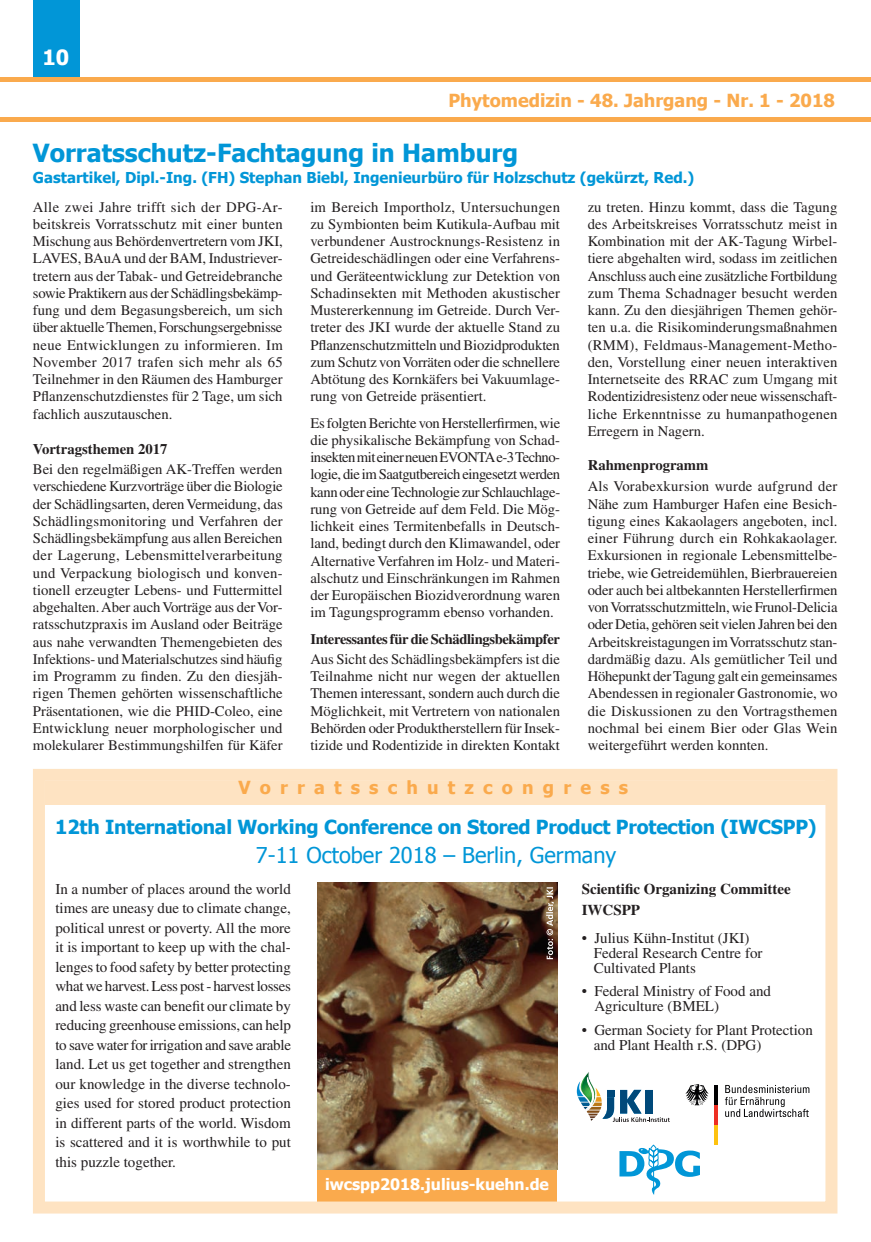
<style>
.page{position:relative;width:871px;height:1242px;background:#fff}
.page>*{position:absolute;margin:0;border:0;box-sizing:border-box;transform-origin:0 0}
.t1{font:700 24.9px "Tahoma";color:#0196d7}
.t2{font:21.75px "Tahoma";color:#0196d7}
.t3{font:700 21px "Tahoma";color:#fff}
.t4{font:700 19.35px "Tahoma";letter-spacing:-.01em;color:#0196d7}
.t5{font:700 18px "Tahoma";color:#faaa4d}
.t6{font:700 18px "Tahoma";letter-spacing:.51em;color:#faaa4d}
.t7{font:700 15.75px "Tahoma";color:#fff}
.t8{font:15px/19.5px "Times";color:#231f20}
.t9{font:700 15px "Tahoma";color:#0196d7}
.t10{font:700 15px/21px "Times";color:#231f20}
.t11{font:14.7px/17.2px "Times";color:#231f20;text-align:justify}
.t12{font:700 14.7px "Times";color:#231f20}
.t13{font:700 14.55px "Times";letter-spacing:-.02em;color:#231f20}
</style>
<div class="page">
<div style="left:317px;top:1164px;width:240px;height:47px;background:#faaa4d"></div>
<div style="left:33px;top:769px;width:804px;height:444px;border:12px solid #fee3c2"></div>
<div style="left:33px;top:0;width:46px;height:82px;background:#0196d7"></div>
<hr style="left:0;top:117px;width:870px;height:4px;background:#faaa4d">
<hr style="left:0;top:78px;width:870px;height:4px;background:#faaa4d">
<img style="left:317px;top:882px;width:240px;height:287px">
<div style="left:45px;top:781px;width:784px;height:24px;background:#fee3c2"></div>
<svg style="left:546px;top:887px;width:7px;height:72px"></svg>
<svg style="left:576px;top:1072px;width:93px;height:50px"></svg>
<div style="left:606px;top:1090px;width:7px;height:6px;background:#00497a"></div>
<svg style="left:619px;top:1145px;width:80px;height:50px"></svg>
<hr style="left:714px;top:1125px;width:3px;height:19px;background:#fec20f">
<hr style="left:714px;top:1105px;width:3px;height:20px;background:#ee2f23">
<hr style="left:714px;top:1085px;width:3px;height:20px;background:#000002">
<svg style="left:685px;top:1084px;width:23px;height:21px"></svg>
<svg style="left:725px;top:1085px;width:83px;height:32px"></svg>
<h3 class="t3" style="left:42px;top:43px;width:28px">10</h3>
<p class="t5" style="left:448px;top:88px;width:388px">Phytomedizin - 48. Jahrgang - Nr. 1 - 2018</p>
<h1 class="t1" style="left:33px;top:136px;width:486px">Vorratsschutz-Fachtagung in Hamburg</h1>
<p class="t9" style="left:33px;top:167px;width:662px">Gastartikel, Dipl.-Ing. (FH) Stephan Biebl, Ingenieurbüro für Holzschutz (gekürzt, Red.)</p>
<p class="t11" style="left:33px;top:198px;width:251px">Alle zwei Jahre trifft sich der DPG-Ar&shy;beitskreis Vorratsschutz mit einer bunten Mischung aus Behördenvertretern vom JKI, LAVES, BAuA und der BAM, Industriever&shy;tretern aus der Tabak- und Getreidebranche sowie Praktikern aus der Schädlingsbekämp&shy;fung und dem Begasungsbereich, um sich über aktuelle Themen, Forschungsergebnisse neue Entwicklungen zu informieren. Im November 2017 trafen sich mehr als 65<br>Teilnehmer in den Räumen des Hamburger Pflanzenschutzdienstes für 2 Tage, um sich fachlich auszutauschen.</p>
<p class="t12" style="left:33px;top:440px;width:136px">Vortragsthemen 2017</p>
<p class="t11" style="left:33px;top:460px;width:251px">Bei den regelmäßigen AK-Treffen werden verschiedene Kurzvorträge über die Biologie der Schädlingsarten, deren Vermeidung, das Schädlingsmonitoring und Verfahren der Schädlingsbekämpfung aus allen Bereichen der Lagerung, Lebensmittelverarbeitung und Verpackung biologisch und konven&shy;tionell erzeugter Lebens- und Futtermittel abgehalten. Aber auch Vorträge aus der Vor&shy;ratsschutzpraxis im Ausland oder Beiträge aus nahe verwandten Themengebieten des Infektions- und Materialschutzes sind häufig im Programm zu finden. Zu den diesjäh&shy;rigen Themen gehörten wissenschaftliche Präsentationen, wie die PHID-Coleo, eine Entwicklung neuer morphologischer und molekularer Bestimmungshilfen für Käfer</p>
<p class="t11" style="left:310px;top:198px;width:251px">im Bereich Importholz, Untersuchungen zu Symbionten beim Kutikula-Aufbau mit verbundener Austrocknungs-Resistenz in Getreideschädlingen oder eine Verfahrens&shy;und Geräteentwicklung zur Detektion von Schadinsekten mit Methoden akustischer Mustererkennung im Getreide. Durch Ver&shy;treter des JKI wurde der aktuelle Stand zu Pflanzenschutzmitteln und Biozidprodukten zum Schutz von Vorräten oder die schnellere Abtötung des Kornkäfers bei Vakuumlage&shy;rung von Getreide präsentiert.</p>
<p class="t11" style="left:310px;top:414px;width:251px">Es folgten Berichte von Herstellerfirmen, wie die physikalische Bekämpfung von Schad&shy;insekten mit einer neuen EVONTA e-3 Techno&shy;logie, die im Saatgutbereich eingesetzt werden kann oder eine Technologie zur Schlauchlage&shy;rung von Getreide auf dem Feld. Die Mög&shy;lichkeit eines Termitenbefalls in Deutsch&shy;land, bedingt durch den Klimawandel, oder Alternative Verfahren im Holz- und Materi&shy;alschutz und Einschränkungen im Rahmen der Europäischen Biozidverordnung waren im Tagungsprogramm ebenso vorhanden.</p>
<p class="t13" style="left:310px;top:630px;width:251px">Interessantes für die Schädlingsbekämpfer</p>
<p class="t11" style="left:310px;top:650px;width:251px">Aus Sicht des Schädlingsbekämpfers ist die Teilnahme nicht nur wegen der aktuellen Themen interessant, sondern auch durch die Möglichkeit, mit Vertretern von nationalen Behörden oder Produktherstellern für Insek&shy;tizide und Rodentizide in direkten Kontakt</p>
<p class="t11" style="left:587px;top:198px;width:251px">zu treten. Hinzu kommt, dass die Tagung des Arbeitskreises Vorratsschutz meist in Kombination mit der AK-Tagung Wirbel&shy;tiere abgehalten wird, sodass im zeitlichen Anschluss auch eine zusätzliche Fortbildung zum Thema Schadnager besucht werden kann. Zu den diesjährigen Themen gehör&shy;ten u.a. die Risikominderungsmaßnahmen (RMM), Feldmaus-Management-Metho&shy;den, Vorstellung einer neuen interaktiven Internetseite des RRAC zum Umgang mit Rodentizidresistenz oder neue wissenschaft&shy;liche Erkenntnisse zu humanpathogenen Erregern in Nagern.</p>
<p class="t12" style="left:587px;top:456px;width:122px">Rahmenprogramm</p>
<p class="t11" style="left:587px;top:478px;width:251px">Als Vorabexkursion wurde aufgrund der Nähe zum Hamburger Hafen eine Besich&shy;tigung eines Kakaolagers angeboten, incl. einer Führung durch ein Rohkakaolager.<br>Exkursionen in regionale Lebensmittelbe&shy;triebe, wie Getreidemühlen, Bierbrauereien oder auch bei altbekannten Herstellerfirmen von Vorratsschutzmitteln, wie Frunol-Delicia oder Detia, gehören seit vielen Jahren bei den Arbeitskreistagungen im Vorratsschutz stan&shy;dardmäßig dazu. Als gemütlicher Teil und Höhepunkt der Tagung galt ein gemeinsames Abendessen in regionaler Gastronomie, wo die Diskussionen zu den Vortragsthemen nochmal bei einem Bier oder Glas Wein weitergeführt werden konnten.</p>
<p class="t6" style="left:238px;top:774px;width:391px">Vorratsschutzcongress</p>
<h3 class="t4" style="left:55px;top:813px;width:762px">12th International Working Conference on Stored Product Protection (IWCSPP)</h3>
<h2 class="t2" style="left:256px;top:840px;width:361px">7-11 October 2018 – Berlin, Germany</h2>
<p class="t8" style="left:55px;top:879px;width:237px;text-align:justify">In a number of places around the world times are uneasy due to climate change, political unrest or poverty. All the more it is important to keep up with the chal&shy;lenges to food safety by better protecting what we harvest. Less post - harvest losses and less waste can benefit our climate by reducing greenhouse emissions, can help to save water for irrigation and save arable land. Let us get together and strengthen our knowledge in the diverse technolo&shy;gies used for stored product protection in different parts of the world. Wisdom is scattered and it is worthwhile to put this puzzle together.</p>
<p class="t10" style="left:581px;top:878px;width:210px">Scientific Organizing Committee<br>IWCSPP</p>
<p class="t8" style="left:593px;top:930px;width:170px;line-height:15px;text-indent:-12px">• Julius Kühn-Institut (JKI)<br>Federal Research Centre for<br>Cultivated Plants</p>
<p class="t8" style="left:594px;top:983px;width:178px;line-height:15px;text-indent:-13px">• Federal Ministry of Food and<br>Agriculture (BMEL)</p>
<p class="t8" style="left:593px;top:1022px;width:221px;line-height:15px;text-indent:-12px">• German Society for Plant Protection and Plant Health r.S. (DPG)</p>
<p class="t7" style="left:325px;top:1173px;width:225px">iwcspp2018.julius-kuehn.de</p>
</div>
